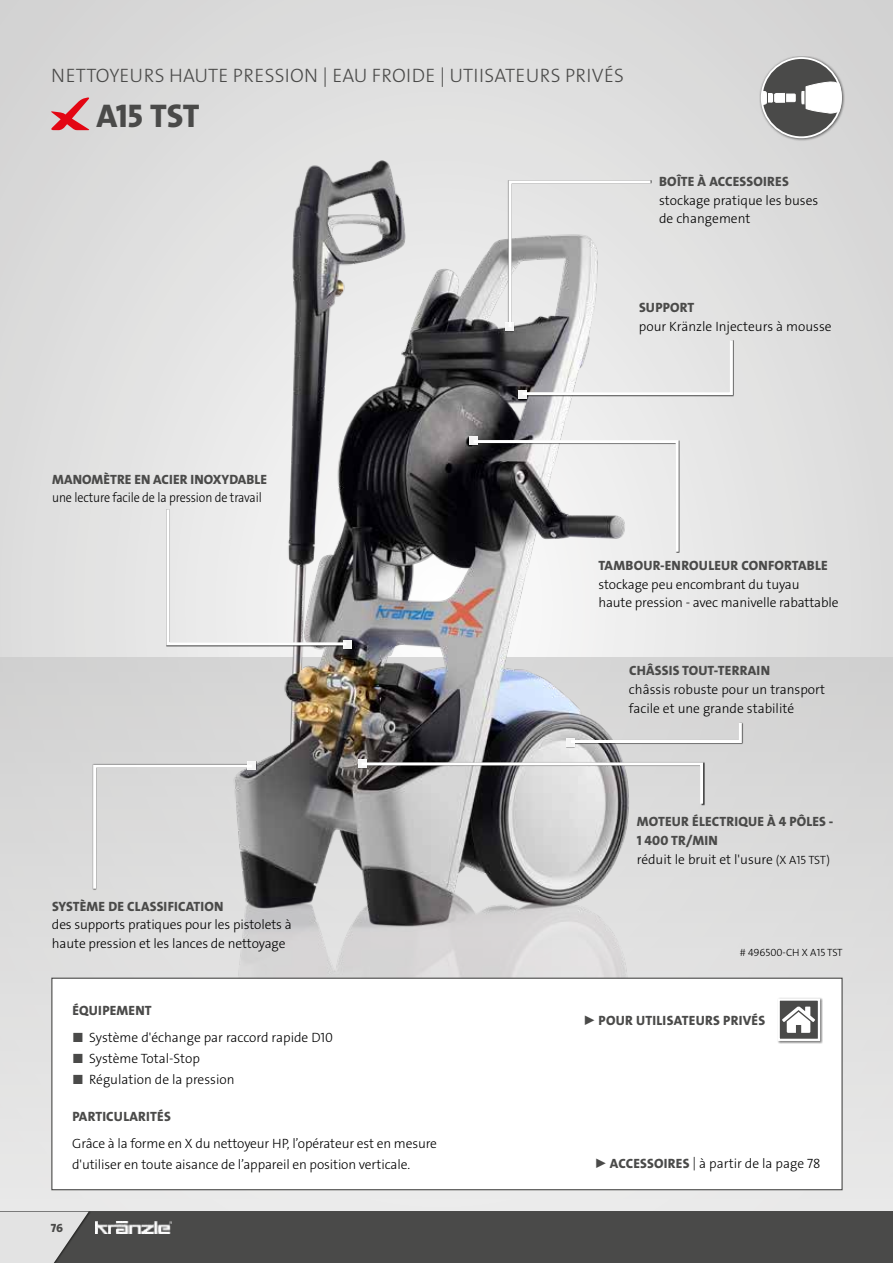
<style>
.page{position:relative;width:893px;height:1263px;background:#fff}
.page>*{position:absolute;margin:0;border:0;box-sizing:border-box;transform-origin:0 0}
.t1{font:33px "The Sans LP8 Ex Bld";letter-spacing:-.01em;color:#4a4a49}
.t2{font:19.5px "The Sans LP3 Lig";letter-spacing:.015em;color:#4a4a49}
.t3{font:13.5px/18.8px "The Sans LP3 Lig";letter-spacing:-.01em;color:#000}
.t4{font:13.5px/18.8px "The Sans LP8 Ex Bld";letter-spacing:.015em;color:#4a4a49}
.t5{font:13.5px "The Sans LP3 Lig";letter-spacing:-.01em;color:#000;scale:.9 1}
.t6{font:12px "The Sans LP8 Ex Bld";color:#4a4a49}
.t7{font:10.5px "The Sans LP3 Lig";letter-spacing:-.005em;color:#000}
.s1{color:#4a4a49}
.s2{font-size:12px}
.s3{font-family:"The Sans LP8 Ex Bld";color:#4a4a49}
</style>
<div class="page">
<div style="left:0;top:0;width:893px;height:1224px;background:#dbdbdb"></div>
<div style="left:0;top:657px;width:893px;height:606px;background:linear-gradient(to bottom,#d0d0d0,#ececeb)"></div>
<div style="left:0;top:1211px;width:893px;height:52px;background:#4a4a49"></div>
<svg style="left:0;top:1211px;width:89px;height:52px"></svg>
<img style="left:95px;top:1221px;width:77px;height:12px">
<img style="left:52px;top:130px;width:791px;height:848px">
<div style="left:51px;top:978px;width:792px;height:212px;background:#fff;border:1px solid #4a4a49"></div>
<svg style="left:51px;top:97px;width:39px;height:33px"></svg>
<div style="left:518px;top:340px;width:216px;height:60px;background:#000;opacity:.8"></div>
<svg style="left:519px;top:337px;width:215px;height:60px"></svg>
<svg style="left:518px;top:390px;width:8px;height:9px"></svg>
<div style="left:93px;top:761px;width:164px;height:129px;background:#000;opacity:.8"></div>
<svg style="left:92px;top:763px;width:163px;height:129px"></svg>
<div style="left:247px;top:761px;width:8px;height:9px;background:#f4f4f4"></div>
<div style="left:468px;top:436px;width:212px;height:117px;background:#000;opacity:.8"></div>
<svg style="left:470px;top:438px;width:210px;height:117px"></svg>
<svg style="left:469px;top:437px;width:8px;height:8px"></svg>
<div style="left:358px;top:759px;width:346px;height:46px;background:#000;opacity:.8"></div>
<svg style="left:359px;top:761px;width:346px;height:46px"></svg>
<div style="left:358px;top:759px;width:9px;height:9px;background:#f4f3f3"></div>
<div style="left:566px;top:723px;width:177px;height:25px;background:#000;opacity:.8"></div>
<svg style="left:568px;top:720px;width:175px;height:24px"></svg>
<div style="left:566px;top:738px;width:9px;height:8px;background:#f4f4f4"></div>
<div style="left:505px;top:180px;width:147px;height:152px;background:#000;opacity:.8"></div>
<svg style="left:507px;top:179px;width:147px;height:151px"></svg>
<div style="left:505px;top:322px;width:9px;height:9px;background:#f4f4f4"></div>
<div style="left:777px;top:997px;width:46px;height:47px;background:#000;opacity:.5"></div>
<div style="left:778px;top:998px;width:42px;height:43px;background:#4a4a49;border:2px solid #fff"></div>
<svg style="left:782px;top:1006px;width:33px;height:27px"></svg>
<div style="left:166px;top:509px;width:187px;height:141px;background:#000;opacity:.8"></div>
<svg style="left:165px;top:506px;width:184px;height:141px"></svg>
<svg style="left:343px;top:640px;width:9px;height:8px"></svg>
<div style="left:759px;top:56px;width:86px;height:85px;background:#000;opacity:.55"></div>
<div style="left:762px;top:58px;width:79px;height:79px;background:#4a4a49;border-radius:50%"></div>
<div style="left:761px;top:57px;width:81px;height:81px;border:2px solid #fff;border-radius:50%"></div>
<svg style="left:762px;top:66px;width:81px;height:48px"></svg>
<h2 class="t2" style="left:51px;top:63px;width:574px">NETTOYEURS HAUTE PRESSION | EAU FROIDE | UTIISATEURS PRIVÉS</h2>
<h1 class="t1" style="left:96px;top:94px;width:105px">A15 TST</h1>
<p class="t4" style="left:52px;top:470px;width:216px">MANOMÈTRE EN ACIER INOXYDABLE</p>
<p class="t5" style="left:52px;top:489px;width:235px">une lecture facile de la pression de travail</p>
<p class="t4" style="left:52px;top:897px;width:173px">SYSTÈME DE CLASSIFICATION</p>
<p class="t3" style="left:52px;top:915px;width:241px">des supports pratiques pour les pistolets à haute pression et les lances de nettoyage</p>
<p class="t4" style="left:72px;top:1001px;width:81px">ÉQUIPEMENT</p>
<p class="t3" style="left:72px;top:1028px;width:262px"><span class="s1">■</span> Système d'échange par raccord rapide D10</p>
<p class="t3" style="left:72px;top:1049px;width:129px"><span class="s1">■</span> Système Total-Stop</p>
<p class="t3" style="left:72px;top:1070px;width:164px"><span class="s1">■</span> Régulation de la pression</p>
<p class="t4" style="left:72px;top:1108px;width:100px">PARTICULARITÉS</p>
<p class="t3" style="left:72px;top:1133px;width:366px;line-height:21.3px">Grâce à la forme en X du nettoyeur HP, l’opérateur est en mesure d'utiliser en toute aisance de l’appareil en position verticale.</p>
<p class="t6" style="left:51px;top:1220px;width:14px">76</p>
<p class="t4" style="left:659px;top:172px;width:131px">BOÎTE À ACCESSOIRES</p>
<p class="t3" style="left:659px;top:191px;width:161px">stockage pratique les buses de changement</p>
<p class="t4" style="left:639px;top:298px;width:57px">SUPPORT</p>
<p class="t3" style="left:639px;top:317px;width:194px">pour Kränzle Injecteurs à mousse</p>
<p class="t4" style="left:598px;top:556px;width:231px">TAMBOUR-ENROULEUR CONFORTABLE</p>
<p class="t3" style="left:598px;top:575px;width:242px">stockage peu encombrant du tuyau<br>haute pression - avec manivelle rabattable</p>
<p class="t4" style="left:629px;top:661px;width:143px">CHÂSSIS TOUT-TERRAIN</p>
<p class="t3" style="left:629px;top:680px;width:198px">châssis robuste pour un transport facile et une grande stabilité</p>
<p class="t4" style="left:637px;top:812px;width:198px">MOTEUR ÉLECTRIQUE À 4 PÔLES -<br>1 400 TR/MIN</p>
<p class="t3" style="left:637px;top:850px;width:195px">réduit le bruit et l'usure <span class="s2">(X A15 TST)</span></p>
<p class="t7" style="left:740px;top:946px;width:105px"># 496500-CH X A15 TST</p>
<p class="t4" style="left:582px;top:1011px;width:184px">► POUR UTILISATEURS PRIVÉS</p>
<p class="t3" style="left:594px;top:1154px;width:228px"><span class="s3">► ACCESSOIRES</span> | à partir de la page 78</p>
</div>
